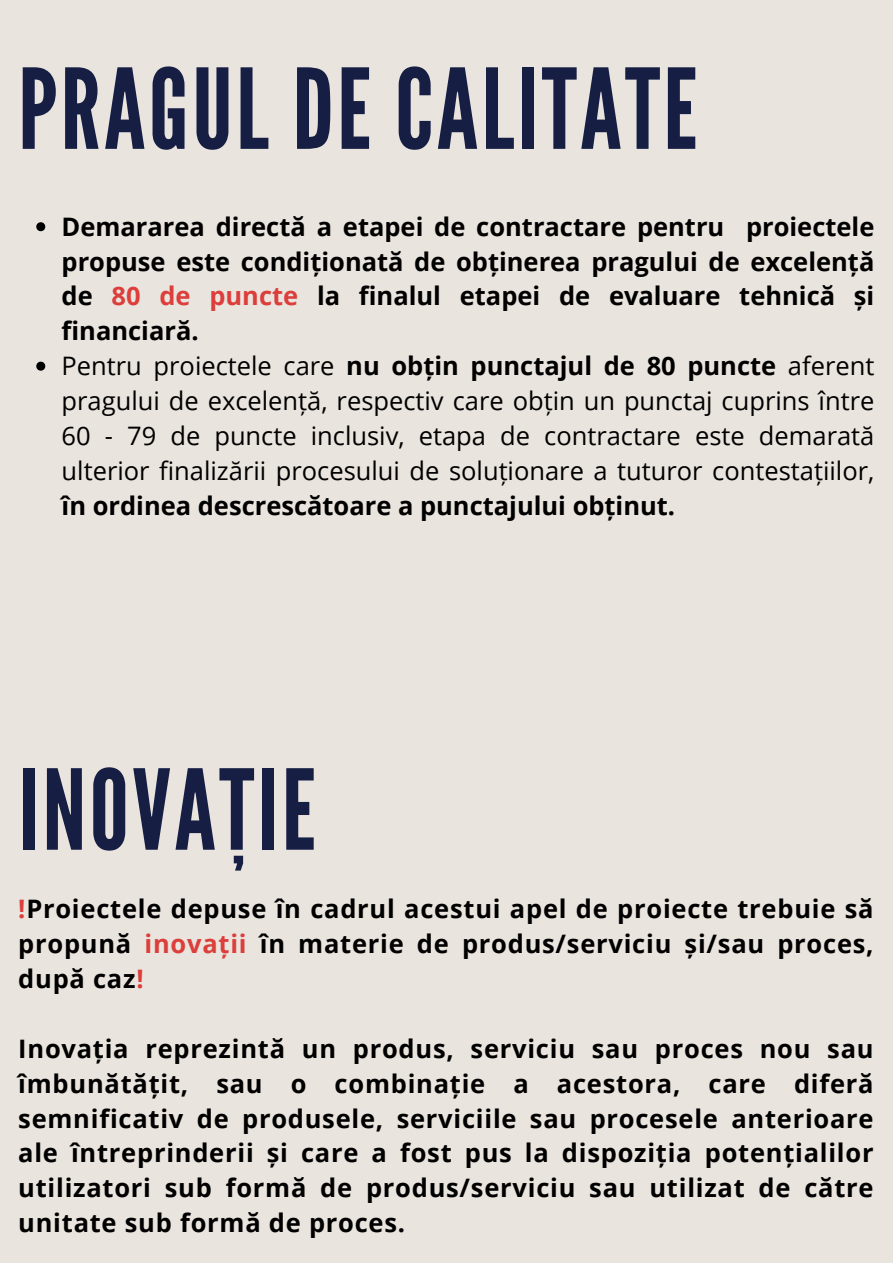
<style>
.page{position:relative;width:893px;height:1264px;background:#fff}
.page>*{position:absolute;margin:0;border:0;box-sizing:border-box;transform-origin:0 0}
.t1{font:110.85px "League Gothic";letter-spacing:.03em;color:#161e44}
.t2{font:700 25.5px/34.8px "Open Sans";letter-spacing:.03em;color:#000;text-align:justify}
.t3{font:25.5px/34.8px "Open Sans";color:#000;text-align:justify}
.s1{color:#dc3e3b}
.s2{font-weight:700}
</style>
<div class="page">
<div style="left:0;top:0;width:892px;height:1262px;background:#eae4de"></div>
<svg style="left:36px;top:222px;width:9px;height:9px"></svg>
<svg style="left:36px;top:362px;width:9px;height:8px"></svg>
<p class="t1" style="left:18px;top:45px;width:680px">PRAGUL DE CALITATE</p>
<p class="t2" style="left:62px;top:208px;width:814px">Demararea directă a etapei de contractare pentru proiectele propuse este condiționată de obținerea pragului de excelență de <span class="s1">80 de puncte</span> la finalul etapei de evaluare tehnică și financiară.</p>
<p class="t3" style="left:62px;top:348px;width:814px">Pentru proiectele care <span class="s2">nu obțin punctajul de 80 puncte</span> aferent pragului de excelență, respectiv care obțin un punctaj cuprins între 60 - 79 de puncte inclusiv, etapa de contractare este demarată ulterior finalizării procesului de soluționare a tuturor contestațiilor, <span class="s2">în ordinea descrescătoare a punctajului obținut.</span></p>
<p class="t1" style="left:18px;top:746px;width:299px">INOVAȚIE</p>
<p class="t2" style="left:18px;top:891px;width:856px"><span class="s1">!</span>Proiectele depuse în cadrul acestui apel de proiecte trebuie să propună <span class="s1">inovații</span> în materie de produs/serviciu și/sau proces, după caz<span class="s1">!</span></p>
<p class="t2" style="left:18px;top:1030px;width:856px">Inovația reprezintă un produs, serviciu sau proces nou sau îmbunătățit, sau o combinație a acestora, care diferă semnificativ de produsele, serviciile sau procesele anterioare ale întreprinderii și care a fost pus la dispoziția potențialilor utilizatori sub formă de produs/serviciu sau utilizat de către unitate sub formă de proces.</p>
</div>
